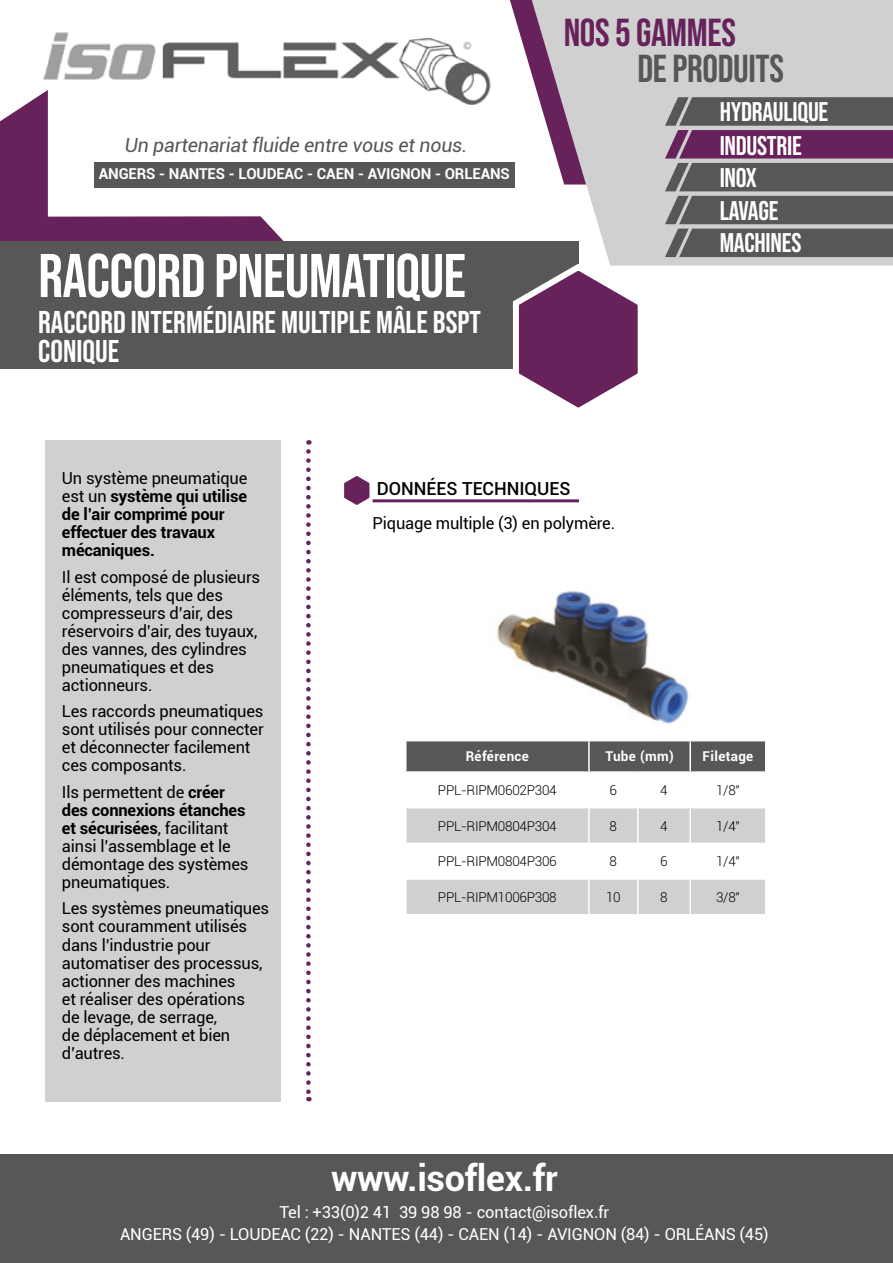
<style>
.page{position:relative;width:893px;height:1263px;background:#fff}
.page>*{position:absolute;margin:0;border:0;box-sizing:border-box;transform-origin:0 0}
.t1{font:61.5px "Bebas Neue";letter-spacing:-.01em;color:#fff}
.t2{font:39px "Bebas Neue";letter-spacing:-.01em;color:#67225b}
.t3{font:39px "Bebas Neue";letter-spacing:-.01em;color:#575756}
.t4{font:700 36px "Roboto";letter-spacing:-.01em;color:#fff}
.t5{font:31.5px/28.5px "Bebas Neue";color:#fff}
.t6{font:27px/32.7px "Bebas Neue";letter-spacing:-.01em;color:#fff}
.t7{font:italic 19.5px "Roboto";letter-spacing:-.01em;color:#575756}
.t8{font:500 18px "Roboto";color:#000}
.t9{font:16.5px/18px "Roboto";letter-spacing:-.01em;color:#000}
.t10{font:16.5px/22px "Roboto";letter-spacing:-.01em;color:#fff;text-align:center}
.t11{font:700 16.5px/18px "Roboto";letter-spacing:-.01em;color:#000}
.t12{font:700 15px "Roboto";letter-spacing:-.01em;color:#fff}
.t13{font:300 13.5px "Roboto";letter-spacing:-.02em;color:#000}
.t14{font:700 13.5px "Roboto";letter-spacing:.025em;color:#fff}
.s1{font-weight:400}
.s2{font-weight:700}
</style>
<div class="page">
<div style="left:578px;top:0;width:315px;height:266px;background:#d0d0d0"></div>
<svg style="left:510px;top:0;width:76px;height:185px"></svg>
<img style="left:43px;top:32px;width:448px;height:73px">
<div style="left:94px;top:162px;width:420px;height:26px;background:#575756"></div>
<svg style="left:665px;top:97px;width:228px;height:160px;background:#6c6069"></svg>
<svg style="left:0;top:90px;width:307px;height:151px"></svg>
<div style="left:0;top:1154px;width:893px;height:109px;background:#575756"></div>
<div style="left:45px;top:440px;width:236px;height:661px;background:#d0d0d0"></div>
<div style="left:0;top:241px;width:578px;height:128px;background:#575756"></div>
<svg style="left:512px;top:260px;width:135px;height:148px"></svg>
<svg style="left:306px;top:451px;width:5px;height:650px"></svg>
<svg style="left:344px;top:476px;width:30px;height:29px"></svg>
<hr style="left:373px;top:499px;width:206px;height:3px;background:#67225b">
<div style="left:406px;top:741px;width:359px;height:30px;background:#575756"></div>
<svg style="left:406px;top:808px;width:359px;height:106px"></svg>
<hr style="left:588px;top:741px;width:2px;height:30px;background:#fff">
<hr style="left:689px;top:741px;width:2px;height:30px;background:#fff">
<hr style="left:588px;top:808px;width:2px;height:35px;background:#fff">
<hr style="left:637px;top:808px;width:2px;height:35px;background:#fff">
<hr style="left:689px;top:808px;width:2px;height:35px;background:#fff">
<hr style="left:588px;top:844px;width:2px;height:34px;background:#fff">
<hr style="left:637px;top:844px;width:2px;height:34px;background:#fff">
<hr style="left:689px;top:844px;width:2px;height:34px;background:#fff">
<hr style="left:588px;top:880px;width:2px;height:34px;background:#fff">
<hr style="left:637px;top:880px;width:2px;height:34px;background:#fff">
<hr style="left:689px;top:880px;width:2px;height:34px;background:#fff">
<hr style="left:405px;top:843px;width:184px;height:1px;background:#fff">
<hr style="left:589px;top:843px;width:49px;height:1px;background:#fff">
<hr style="left:638px;top:843px;width:52px;height:1px;background:#fff">
<hr style="left:690px;top:843px;width:76px;height:1px;background:#fff">
<hr style="left:405px;top:878px;width:184px;height:2px;background:#fff">
<hr style="left:589px;top:878px;width:49px;height:2px;background:#fff">
<hr style="left:638px;top:878px;width:52px;height:2px;background:#fff">
<hr style="left:690px;top:878px;width:76px;height:2px;background:#fff">
<img style="left:497px;top:591px;width:192px;height:136px">
<p class="t7" style="left:125px;top:131px;width:344px">Un partenariat fluide entre vous et nous.</p>
<p class="t12" style="left:99px;top:164px;width:412px">ANGERS - NANTES - LOUDEAC - CAEN - AVIGNON - ORLEANS</p>
<h1 class="t1" style="left:38px;top:241px;width:429px">RACCORD PNEUMATIQUE</h1>
<h3 class="t5" style="left:38px;top:308px;width:444px">RACCORD INTERMÉDIAIRE MULTIPLE MÂLE BSPT<br>CONIQUE</h3>
<h2 class="t2" style="left:564px;top:11px;width:174px">NOS 5 GAMMES</h2>
<h2 class="t3" style="left:637px;top:46px;width:148px">DE PRODUITS</h2>
<h3 class="t6" style="left:720px;top:95px;width:110px">HYDRAULIQUE<br>INDUSTRIE<br>INOX<br>LAVAGE<br>MACHINES</h3>
<p class="t11" style="left:62px;top:469px;width:187px"><span class="s1">Un système pneumatique est un</span> système qui utilise de l’air comprimé pour effectuer des travaux mécaniques.</p>
<p class="t9" style="left:62px;top:567px;width:200px">Il est composé de plusieurs éléments, tels que des compresseurs d’air, des réservoirs d’air, des tuyaux, des vannes, des cylindres pneumatiques et des actionneurs.</p>
<p class="t9" style="left:62px;top:702px;width:203px">Les raccords pneumatiques sont utilisés pour connecter et déconnecter facilement ces composants.</p>
<p class="t9" style="left:62px;top:782px;width:188px">Ils permettent de <span class="s2">créer des connexions étanches et sécurisées</span>, facilitant ainsi l’assemblage et le démontage des systèmes pneumatiques.</p>
<p class="t9" style="left:62px;top:899px;width:209px">Les systèmes pneumatiques sont couramment utilisés dans l’industrie pour automatiser des processus, actionner des machines<br>et réaliser des opérations<br>de levage, de serrage,<br>de déplacement et bien d’autres.</p>
<p class="t8" style="left:377px;top:476px;width:195px">DONNÉES TECHNIQUES</p>
<p class="t9" style="left:372px;top:514px;width:244px">Piquage multiple (3) en polymère.</p>
<p class="t14" style="left:466px;top:747px;width:65px">Référence</p>
<p class="t14" style="left:605px;top:747px;width:70px">Tube (mm)</p>
<p class="t14" style="left:703px;top:747px;width:52px">Filetage</p>
<p class="t13" style="left:438px;top:781px;width:120px">PPL-RIPM0602P304</p>
<p class="t13" style="left:610px;top:781px;width:9px">6</p>
<p class="t13" style="left:660px;top:781px;width:9px">4</p>
<p class="t13" style="left:716px;top:781px;width:25px">1/8"</p>
<p class="t13" style="left:438px;top:816px;width:120px">PPL-RIPM0804P304</p>
<p class="t13" style="left:610px;top:816px;width:9px">8</p>
<p class="t13" style="left:660px;top:816px;width:9px">4</p>
<p class="t13" style="left:716px;top:816px;width:25px">1/4"</p>
<p class="t13" style="left:438px;top:852px;width:120px">PPL-RIPM0804P306</p>
<p class="t13" style="left:610px;top:852px;width:9px">8</p>
<p class="t13" style="left:660px;top:852px;width:9px">6</p>
<p class="t13" style="left:716px;top:852px;width:25px">1/4"</p>
<p class="t13" style="left:438px;top:888px;width:120px">PPL-RIPM1006P308</p>
<p class="t13" style="left:606px;top:888px;width:16px">10</p>
<p class="t13" style="left:660px;top:888px;width:9px">8</p>
<p class="t13" style="left:716px;top:888px;width:25px">3/8"</p>
<h3 class="t4" style="left:331px;top:1153px;width:228px">www.isoflex.fr</h3>
<p class="t10" style="left:120px;top:1200px;width:650px">Tel : +33(0)2 41 39 98 98 - contact@isoflex.fr<br>ANGERS (49) - LOUDEAC (22) - NANTES (44) - CAEN (14) - AVIGNON (84) - ORLÉANS (45)</p>
</div>
